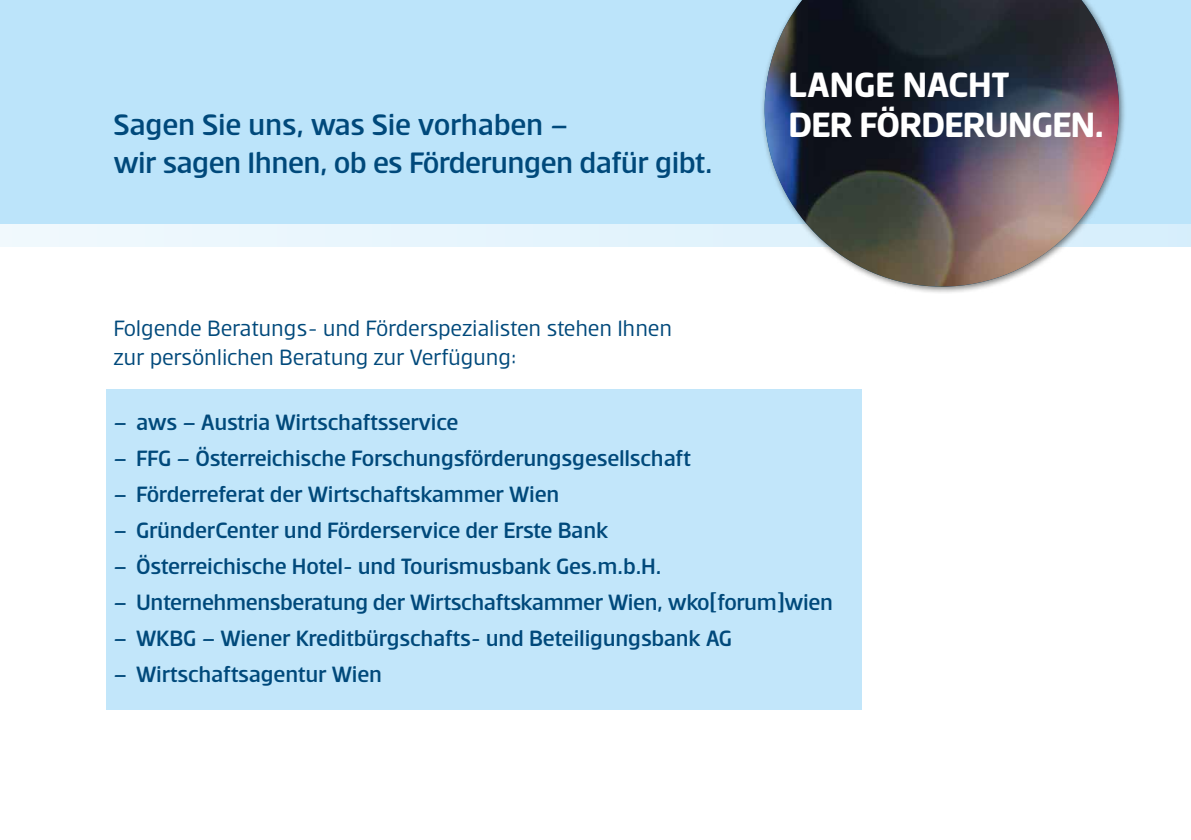
<style>
.page{position:relative;width:1191px;height:840px;background:#fff}
.page>*{position:absolute;margin:0;border:0;box-sizing:border-box;transform-origin:0 0}
.t1{font:700 38px "Erste";letter-spacing:-.015em;color:#fff}
.t2{font:700 38px "Erste";letter-spacing:.005em;color:#fff}
.t3{font:500 32px "Erste";letter-spacing:-.02em;color:#00497b}
.t4{font:500 24px "Erste";letter-spacing:-.015em;color:#00497b}
.t5{font:24px/28.8px "Erste";letter-spacing:-.01em;color:#00497b}
</style>
<div class="page">
<div style="left:0;top:0;width:1191px;height:247px;background:#bce4fa"></div>
<svg style="left:0;top:224px;width:1191px;height:23px;background:#e6f4fc"></svg>
<div style="left:760px;top:0;width:366px;height:294px;background:#1d1d1b;opacity:.55"></div>
<img style="left:764px;top:0;width:355px;height:286px">
<div style="left:106px;top:389px;width:756px;height:320px;background:#bce4fa"></div>
<h1 class="t2" style="left:788px;top:65px;width:222px">LANGE NACHT</h1>
<h2 class="t3" style="left:113px;top:108px;width:456px">Sagen Sie uns, was Sie vorhaben –</h2>
<h1 class="t1" style="left:788px;top:105px;width:317px">DER FÖRDERUNGEN.</h1>
<h2 class="t3" style="left:113px;top:146px;width:600px">wir sagen Ihnen, ob es Förderungen dafür gibt.</h2>
<p class="t5" style="left:113px;top:314px;width:560px">Folgende Beratungs- und Förderspezialisten stehen Ihnen zur persönlichen Beratung zur Verfügung:</p>
<p class="t4" style="left:113px;top:410px;width:346px">– aws – Austria Wirtschaftsservice</p>
<p class="t4" style="left:113px;top:446px;width:579px">– FFG – Österreichische Forschungsförderungsgesellschaft</p>
<p class="t4" style="left:113px;top:482px;width:447px">– Förderreferat der Wirtschaftskammer Wien</p>
<p class="t4" style="left:113px;top:518px;width:496px">– GründerCenter und Förderservice der Erste Bank</p>
<p class="t4" style="left:113px;top:554px;width:549px">– Österreichische Hotel- und Tourismusbank Ges.m.b.H.</p>
<p class="t4" style="left:113px;top:590px;width:721px">– Unternehmensberatung der Wirtschaftskammer Wien, wko[forum]wien</p>
<p class="t4" style="left:113px;top:626px;width:620px">– WKBG – Wiener Kreditbürgschafts- und Beteiligungsbank AG</p>
<p class="t4" style="left:113px;top:662px;width:270px">– Wirtschaftsagentur Wien</p>
</div>
